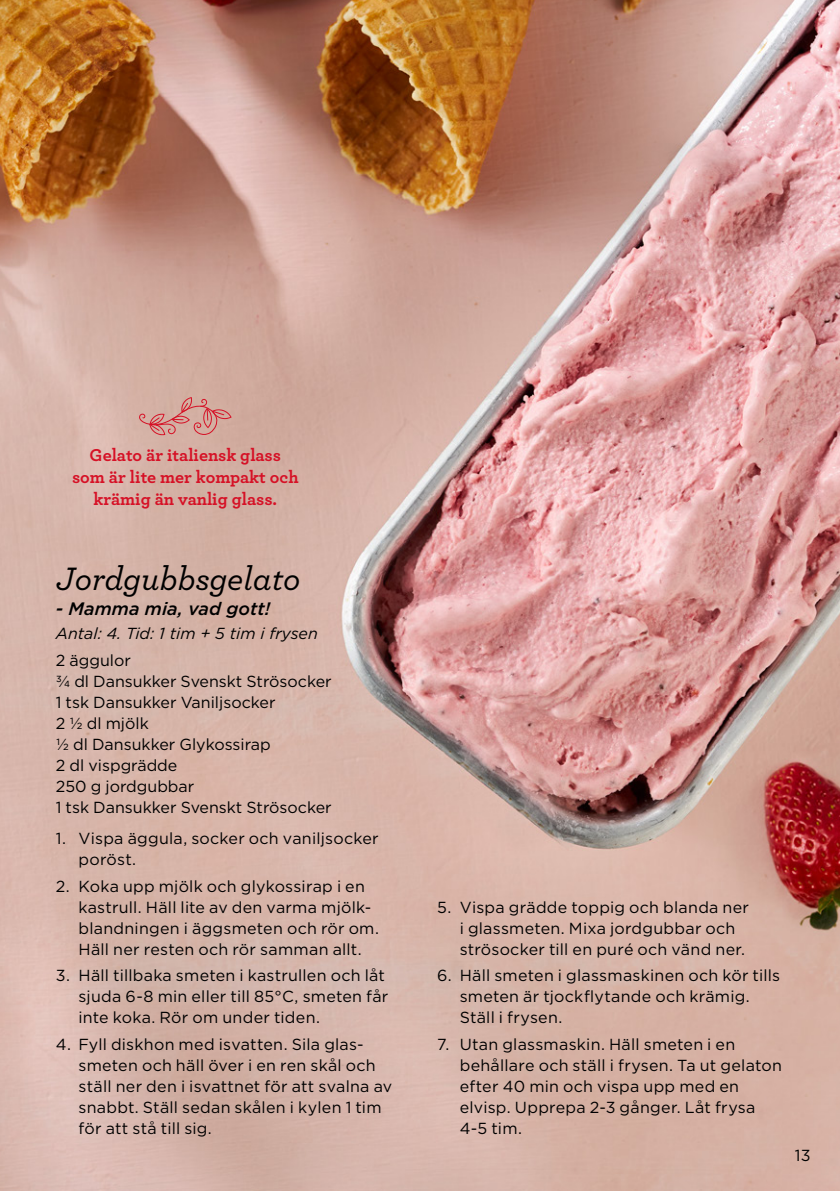
<style>
.page{position:relative;width:840px;height:1191px;background:#fff}
.page>*{position:absolute;margin:0;border:0;box-sizing:border-box;transform-origin:0 0}
.t1{font:italic 500 34px "Archer";color:#000}
.t2{font:700 18px/22px "Archer";color:#d61126;text-align:center}
.t3{font:italic 500 18px "Gotham";color:#000}
.t4{font:16px/21px "Gotham";letter-spacing:.015em;color:#000}
.t5{font:italic 16px "Gotham";color:#000}
</style>
<div class="page">
<img style="left:0;top:0;width:839px;height:1191px">
<svg style="left:139px;top:397px;width:92px;height:38px;background:#d39991"></svg>
<p class="t2" style="left:72px;top:443px;width:228px">Gelato är italiensk glass som är lite mer kompakt och krämig än vanlig glass.</p>
<h1 class="t1" style="left:56px;top:553px;width:246px">Jordgubbsgelato</h1>
<p class="t3" style="left:56px;top:596px;width:216px">- Mamma mia, vad gott!</p>
<p class="t5" style="left:56px;top:623px;width:263px">Antal: 4. Tid: 1 tim + 5 tim i frysen</p>
<p class="t4" style="left:56px;top:649px;width:277px">2 äggulor<br>3/4 dl Dansukker Svenskt Strösocker<br>1 tsk Dansukker Vaniljsocker<br>2 1/2 dl mjölk<br>1/2 dl Dansukker Glykossirap<br>2 dl vispgrädde<br>250 g jordgubbar<br>1 tsk Dansukker Svenskt Strösocker</p>
<p class="t4" style="left:78px;top:827px;width:301px;text-indent:-23px">1. Vispa äggula, socker och vaniljsocker poröst.</p>
<p class="t4" style="left:78px;top:875px;width:302px;text-indent:-23px">2. Koka upp mjölk och glykossirap i en kastrull. Häll lite av den varma mjölk&shy;blandningen i äggsmeten och rör om.<br>Häll ner resten och rör samman allt.</p>
<p class="t4" style="left:78px;top:965px;width:311px;text-indent:-23px">3. Häll tillbaka smeten i kastrullen och låt sjuda 6-8 min eller till 85°C, smeten får inte koka. Rör om under tiden.</p>
<p class="t4" style="left:78px;top:1033px;width:315px;text-indent:-23px">4. Fyll diskhon med isvatten. Sila glas&shy;smeten och häll över i en ren skål och ställ ner den i isvattnet för att svalna av snabbt. Ställ sedan skålen i kylen 1 tim för att stå till sig.</p>
<p class="t4" style="left:459px;top:896px;width:291px;text-indent:-23px">5. Vispa grädde toppig och blanda ner i glassmeten. Mixa jordgubbar och strösocker till en puré och vänd ner.</p>
<p class="t4" style="left:459px;top:965px;width:322px;text-indent:-23px">6. Häll smeten i glassmaskinen och kör tills smeten är tjockflytande och krämig.<br>Ställ i frysen.</p>
<p class="t4" style="left:459px;top:1033px;width:323px;text-indent:-23px">7. Utan glassmaskin. Häll smeten i en behållare och ställ i frysen. Ta ut gelaton efter 40 min och vispa upp med en elvisp. Upprepa 2-3 gånger. Låt frysa<br>4-5 tim.</p>
<p class="t4" style="left:794px;top:1144px;width:17px">13</p>
</div>
